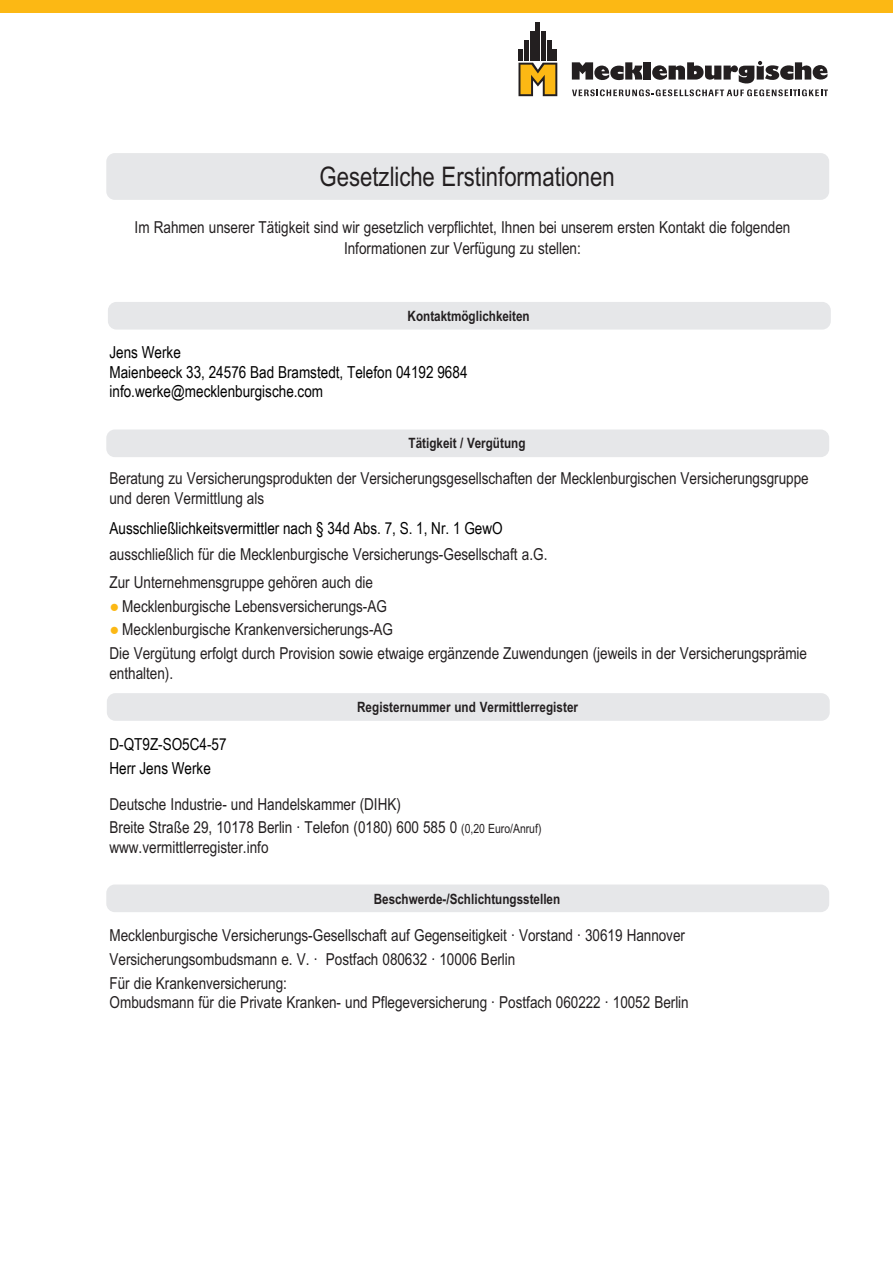
<style>
.page{position:relative;width:893px;height:1263px;background:#fff}
.page>*{position:absolute;margin:0;border:0;box-sizing:border-box;transform-origin:0 0}
.t1{font:27px "Arial Narrow MT Pro";color:#231f20}
.t2{font:16.5px/23.7px "Arial Narrow MT Pro";color:#231f20}
.t3{font:16.5px/19.5px "Arial Narrow";color:#000}
.t4{font:700 14.25px "Arial Narrow MT Pro";color:#231f20}
.s1{font-family:"Times New Roman";color:#fcb814}
.s2{font-size:12.75px}
</style>
<div class="page">
<div style="left:106px;top:153px;width:723px;height:47px;background:#e6e7e9;border-radius:9px"></div>
<div style="left:108px;top:302px;width:723px;height:28px;background:#e6e7e9;border-radius:9px"></div>
<div style="left:107px;top:693px;width:723px;height:28px;background:#e6e7e9;border-radius:9px"></div>
<div style="left:106px;top:884px;width:723px;height:28px;background:#e6e7e9;border-radius:9px"></div>
<div style="left:106px;top:429px;width:723px;height:28px;background:#e6e7e9;border-radius:9px"></div>
<svg style="left:518px;top:63px;width:39px;height:33px"></svg>
<div style="left:518px;top:49px;width:5px;height:12px;background:#231f20"></div>
<div style="left:524px;top:40px;width:5px;height:21px;background:#231f20"></div>
<div style="left:530px;top:31px;width:5px;height:30px;background:#231f20"></div>
<hr style="left:536px;top:23px;width:4px;height:38px;background:#231f20">
<div style="left:541px;top:31px;width:5px;height:30px;background:#231f20"></div>
<div style="left:547px;top:40px;width:5px;height:21px;background:#231f20"></div>
<hr style="left:553px;top:49px;width:4px;height:12px;background:#231f20">
<svg style="left:572px;top:61px;width:256px;height:35px"></svg>
<div style="left:0;top:0;width:893px;height:13px;background:#fcb814"></div>
<h1 class="t1" style="left:320px;top:160px;width:297px">Gesetzliche Erstinformationen</h1>
<p class="t2" style="left:135px;top:217px;width:657px;line-height:21px;text-align:center">Im Rahmen unserer Tätigkeit sind wir gesetzlich verpflichtet, Ihnen bei unserem ersten Kontakt die folgenden<br>Informationen zur Verfügung zu stellen:</p>
<p class="t4" style="left:408px;top:307px;width:124px">Kontaktmöglichkeiten</p>
<p class="t3" style="left:110px;top:343px;width:359px">Jens Werke<br>Maienbeeck 33, 24576 Bad Bramstedt, Telefon 04192 9684 info.werke@mecklenburgische.com</p>
<p class="t4" style="left:409px;top:435px;width:119px">Tätigkeit / Vergütung</p>
<p class="t2" style="left:109px;top:469px;width:701px;line-height:19.5px">Beratung zu Versicherungsprodukten der Versicherungsgesellschaften der Mecklenburgischen Versicherungsgruppe und deren Vermittlung als</p>
<p class="t3" style="left:110px;top:518px;width:395px">Ausschließlichkeitsvermittler nach § 34d Abs. 7, S. 1, Nr. 1 GewO</p>
<p class="t2" style="left:109px;top:540px;width:440px;line-height:28px">ausschließlich für die Mecklenburgische Versicherungs-Gesellschaft a.G.<br>Zur Unternehmensgruppe gehören auch die</p>
<p class="t2" style="left:109px;top:594px;width:279px"><span class="s1">●</span> Mecklenburgische Lebensversicherungs-AG</p>
<p class="t2" style="left:109px;top:617px;width:699px"><span class="s1">●</span> Mecklenburgische Krankenversicherungs-AG<br>Die Vergütung erfolgt durch Provision sowie etwaige ergänzende Zuwendungen (jeweils in der Versicherungsprämie</p>
<p class="t2" style="left:109px;top:661px;width:65px">enthalten).</p>
<p class="t3" style="left:110px;top:732px;width:119px;line-height:24px">D-QT9Z-SO5C4-57<br>Herr Jens Werke</p>
<p class="t4" style="left:357px;top:698px;width:223px">Registernummer und Vermittlerregister</p>
<p class="t2" style="left:109px;top:792px;width:433px">Deutsche Industrie- und Handelskammer (DIHK)<br>Breite Straße 29, 10178 Berlin · Telefon (0180) 600 585 0 <span class="s2">(0,20 Euro/Anruf)</span></p>
<p class="t2" style="left:109px;top:835px;width:160px">www.vermittlerregister.info</p>
<p class="t4" style="left:374px;top:890px;width:188px">Beschwerde-/Schlichtungsstellen</p>
<p class="t2" style="left:109px;top:923px;width:577px">Mecklenburgische Versicherungs-Gesellschaft auf Gegenseitigkeit · Vorstand · 30619 Hannover<br>Versicherungsombudsmann e. V. · Postfach 080632 · 10006 Berlin<br>Für die Krankenversicherung:</p>
<p class="t2" style="left:109px;top:990px;width:581px">Ombudsmann für die Private Kranken- und Pflegeversicherung · Postfach 060222 · 10052 Berlin</p>
</div>
